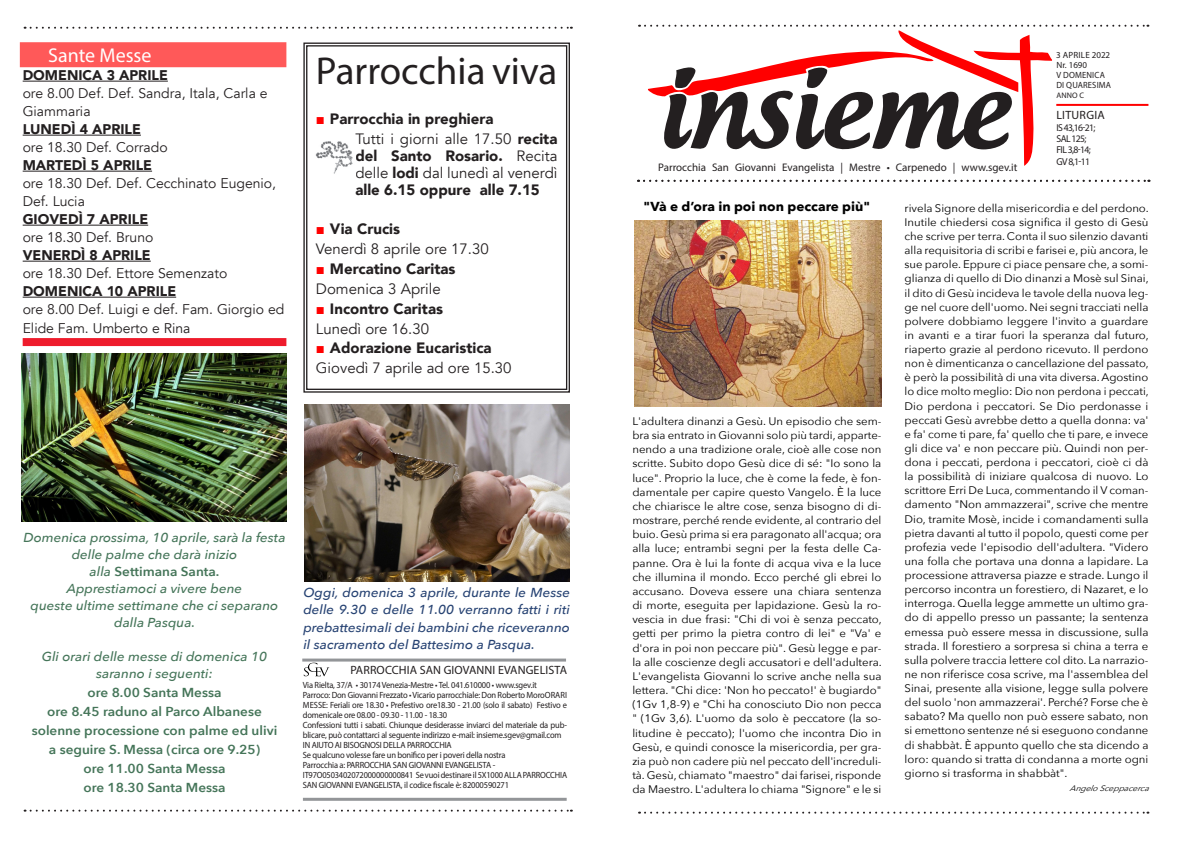
<style>
.page{position:relative;width:1191px;height:842px;background:#fff}
.page>*{position:absolute;margin:0;border:0;box-sizing:border-box;transform-origin:0 0}
.t1{font:39px "Myriad Pro";color:#231f20}
.t2{font:20px "Myriad Pro";color:#fff}
.t3{font:900 15px/19.8px "Avenir";color:#231f20}
.t4{font:15px/19.8px "Avenir";color:#231f20}
.t5{font:14px/18px "Avenir";color:#231f20}
.t6{font:900 14px "Avenir";color:#231f20}
.t7{font:italic 500 13px/17px "Avenir Next";color:#457559;text-align:center;scale:1.04 1}
.t8{font:italic 500 13px/17px "Avenir Next";color:#274373;text-align:justify;scale:1.04 1}
.t9{font:600 13px/19px "Avenir Next";color:#457559;text-align:center;scale:1.04 1}
.t10{font:700 13px "Avenir Next";color:#000;scale:1.04 1}
.t11{font:12px "Myriad Pro";letter-spacing:.01em;color:#231f20}
.t12{font:11px/14.1px "Avenir Next";color:#000;text-align:justify;scale:1.04 1}
.t13{font:11px "Myriad Pro";color:#231f20}
.t14{font:10px/11.4px "Myriad Pro";letter-spacing:-.07em;color:#231f20}
.t15{font:9px/10px "Myriad Pro";letter-spacing:-.02em;color:#231f20;scale:.94 1}
.t16{font:9px/10px "Myriad Pro";letter-spacing:.02em;color:#231f20}
.t17{font:italic 8px "Avenir Next";color:#000;scale:1.04 1}
.t18{font:8px "Myriad Pro";color:#231f20}
.s1{font-family:"Arial";color:#f00}
.s2{font-weight:400}
.s3{font-family:"Arial";font-weight:900;color:#f00}
.s4{font-weight:900}
.s5{font-weight:600;font-style:normal}
</style>
<div class="page">
<svg style="left:639px;top:812px;width:509px;height:2px"></svg>
<svg style="left:638px;top:180px;width:511px;height:2px"></svg>
<svg style="left:25px;top:810px;width:547px;height:2px"></svg>
<svg style="left:25px;top:27px;width:547px;height:2px"></svg>
<svg style="left:639px;top:25px;width:509px;height:141px"></svg>
<div style="left:20px;top:42px;width:266px;height:25px;background:#ff5959"></div>
<hr style="left:23px;top:81px;width:145px;height:1px;background:#231f20">
<hr style="left:23px;top:135px;width:118px;height:1px;background:#231f20">
<hr style="left:23px;top:171px;width:129px;height:1px;background:#231f20">
<hr style="left:23px;top:225px;width:125px;height:1px;background:#231f20">
<hr style="left:23px;top:261px;width:128px;height:1px;background:#231f20">
<hr style="left:23px;top:297px;width:153px;height:1px;background:#231f20">
<svg style="left:303px;top:42px;width:267px;height:351px"></svg>
<div style="left:306px;top:45px;width:261px;height:345px;border:1px solid #231f20"></div>
<img style="left:315px;top:140px;width:40px;height:37px">
<hr style="left:302px;top:658px;width:264px;height:3px;background:#939598">
<hr style="left:303px;top:798px;width:263px;height:3px;background:#939598">
<svg style="left:304px;top:663px;width:25px;height:13px"></svg>
<img style="left:634px;top:221px;width:248px;height:185px">
<hr style="left:1056px;top:104px;width:92px;height:2px;background:#f00">
<img style="left:305px;top:404px;width:265px;height:177px">
<img style="left:21px;top:354px;width:265px;height:168px">
<div style="left:23px;top:338px;width:263px;height:8px;background:#ee1b2c"></div>
<h2 class="t2" style="left:48px;top:43px;width:105px">Sante Messe</h2>
<p class="t6" style="left:23px;top:63px;width:147px">DOMENICA 3 APRILE</p>
<p class="t5" style="left:23px;top:85px;width:246px">ore 8.00 Def. Def. Sandra, Itala, Carla e<br>Giammaria</p>
<p class="t6" style="left:23px;top:117px;width:120px">LUNEDÌ 4 APRILE</p>
<p class="t5" style="left:23px;top:139px;width:146px">ore 18.30 Def. Corrado</p>
<p class="t6" style="left:23px;top:153px;width:131px">MARTEDÌ 5 APRILE</p>
<p class="t5" style="left:23px;top:175px;width:255px">ore 18.30 Def. Def. Cecchinato Eugenio,<br>Def. Lucia</p>
<p class="t6" style="left:23px;top:207px;width:127px">GIOVEDÌ 7 APRILE</p>
<p class="t5" style="left:23px;top:229px;width:132px">ore 18.30 Def. Bruno</p>
<p class="t6" style="left:23px;top:243px;width:130px">VENERDÌ 8 APRILE</p>
<p class="t5" style="left:23px;top:265px;width:206px">ore 18.30 Def. Ettore Semenzato</p>
<p class="t6" style="left:23px;top:279px;width:155px">DOMENICA 10 APRILE</p>
<p class="t5" style="left:23px;top:300px;width:263px;line-height:19px">ore 8.00 Def. Luigi e def. Fam. Giorgio ed<br>Elide Fam. Umberto e Rina</p>
<h1 class="t1" style="left:316px;top:47px;width:243px">Parrocchia viva</h1>
<h3 class="t3" style="left:355px;top:108px;width:204px;text-indent:-39px"><span class="s1">■</span> Parrocchia in preghiera<br><span class="s2">Tutti i giorni alle 17.50</span> recita</h3>
<h3 class="t3" style="left:355px;top:147px;width:204px;line-height:17px;text-align:justify">del Santo Rosario. <span class="s2">Recita delle</span> lodi <span class="s2">dal lunedì al venerdì </span>alle 6.15 oppure alle 7.15</h3>
<h3 class="t4" style="left:316px;top:220px;width:174px"><span class="s3">■</span> <span class="s4">Via Crucis<br></span>Venerdì 8 aprile ore 17.30</h3>
<h3 class="t3" style="left:316px;top:259px;width:141px"><span class="s1">■</span> Mercatino Caritas<br><span class="s2">Domenica 3 Aprile</span></h3>
<h3 class="t3" style="left:316px;top:298px;width:129px"><span class="s1">■</span> Incontro Caritas<br><span class="s2">Lunedì ore 16.30</span></h3>
<h3 class="t4" style="left:316px;top:339px;width:197px"><span class="s3">■</span> <span class="s4">Adorazione Eucaristica<br></span>Giovedì 7 aprile ad ore 15.30</h3>
<p class="t7" style="left:23px;top:528px;width:253px">Domenica prossima, 10 aprile, sarà la festa delle palme che darà inizio<br>alla <span class="s5">Settimana Santa.<br></span>Apprestiamoci a vivere bene<br>queste ultime settimane che ci separano dalla Pasqua.</p>
<p class="t7" style="left:42px;top:647px;width:218px">Gli orari delle messe di domenica 10 saranno i seguenti:</p>
<p class="t9" style="left:32px;top:682px;width:238px">ore 8.00 Santa Messa<br>ore 8.45 raduno al Parco Albanese solenne processione con palme ed ulivi a seguire S. Messa (circa ore 9.25)<br>ore 11.00 Santa Messa<br>ore 18.30 Santa Messa</p>
<p class="t8" style="left:303px;top:584px;width:258px">Oggi, domenica 3 aprile, durante le Messe delle 9.30 e delle 11.00 verranno fatti i riti prebattesimali dei bambini che riceveranno il sacramento del Battesimo a Pasqua.</p>
<p class="t11" style="left:350px;top:662px;width:218px">PARROCCHIA SAN GIOVANNI EVANGELISTA</p>
<p class="t15" style="left:303px;top:680px;width:283px">Via Rielta, 37/A • 30174 Venezia-Mestre • Tel. 041.610000 • www.sgev.it<br>Parroco: Don Giovanni Frezzato • Vicario parrocchiale: Don Roberto MoroORARI MESSE: Feriali ore 18.30 • Prefestivo ore18.30 - 21.00 (solo il sabato) Festivo e domenicale ore 08.00 - 09.30 - 11.00 - 18.30<br>Confessioni tutti i sabati. Chiunque desiderasse inviarci del materiale da pub&shy;blicare, può contattarci al seguente indirizzo e-mail: insieme.sgev@gmail.com IN AIUTO AI BISOGNOSI DELLA PARROCCHIA<br>Se qualcuno volesse fare un bonifico per i poveri della nostra<br>Parrocchia a: PARROCCHIA SAN GIOVANNI EVANGELISTA - IT97O0503402072000000000841 Se vuoi destinare il 5X1000 ALLA PARROCCHIA SAN GIOVANNI EVANGELISTA, il codice fiscale è: 82000590271</p>
<p class="t13" style="left:658px;top:160px;width:361px">Parrocchia San Giovanni Evangelista | Mestre • Carpenedo | www.sgev.it</p>
<p class="t16" style="left:1056px;top:50px;width:56px">3 APRILE 2022<br>Nr. 1690<br>V DOMENICA<br>DI QUARESIMA</p>
<p class="t18" style="left:1056px;top:90px;width:29px">ANNO C</p>
<p class="t11" style="left:1056px;top:108px;width:50px">LITURGIA</p>
<p class="t14" style="left:1056px;top:121px;width:41px">IS 43,16-21;<br>SAL 125;<br>FIL 3,8-14;<br>GV 8,1-11</p>
<p class="t10" style="left:643px;top:195px;width:219px">"Và e d’ora in poi non peccare più"</p>
<p class="t12" style="left:632px;top:414px;width:241px">L'adultera dinanzi a Gesù. Un episodio che sem&shy;bra sia entrato in Giovanni solo più tardi, apparte&shy;nendo a una tradizione orale, cioè alle cose non scritte. Subito dopo Gesù dice di sé: "Io sono la luce". Proprio la luce, che è come la fede, è fon&shy;damentale per capire questo Vangelo. È la luce che chiarisce le altre cose, senza bisogno di di&shy;mostrare, perché rende evidente, al contrario del buio. Gesù prima si era paragonato all'acqua; ora alla luce; entrambi segni per la festa delle Ca&shy;panne. Ora è lui la fonte di acqua viva e la luce che illumina il mondo. Ecco perché gli ebrei lo accusano. Doveva essere una chiara sentenza di morte, eseguita per lapidazione. Gesù la ro&shy;vescia in due frasi: "Chi di voi è senza peccato, getti per primo la pietra contro di lei" e "Va' e d'ora in poi non peccare più". Gesù legge e par&shy;la alle coscienze degli accusatori e dell'adultera.<br>L'evangelista Giovanni lo scrive anche nella sua lettera. "Chi dice: 'Non ho peccato!' è bugiardo" (1Gv 1,8-9) e "Chi ha conosciuto Dio non pecca " (1Gv 3,6). L'uomo da solo è peccatore (la so&shy;litudine è peccato); l'uomo che incontra Dio in Gesù, e quindi conosce la misericordia, per gra&shy;zia può non cadere più nel peccato dell'increduli&shy;tà. Gesù, chiamato "maestro" dai farisei, risponde da Maestro. L'adultera lo chiama "Signore" e le si</p>
<p class="t12" style="left:904px;top:200px;width:236px">rivela Signore della misericordia e del perdono.<br>Inutile chiedersi cosa significa il gesto di Gesù che scrive per terra. Conta il suo silenzio davanti alla requisitoria di scribi e farisei e, più ancora, le sue parole. Eppure ci piace pensare che, a somi&shy;glianza di quello di Dio dinanzi a Mosè sul Sinai, il dito di Gesù incideva le tavole della nuova leg&shy;ge nel cuore dell'uomo. Nei segni tracciati nella polvere dobbiamo leggere l'invito a guardare in avanti e a tirar fuori la speranza dal futuro, riaperto grazie al perdono ricevuto. Il perdono non è dimenticanza o cancellazione del passato, è però la possibilità di una vita diversa. Agostino lo dice molto meglio: Dio non perdona i peccati, Dio perdona i peccatori. Se Dio perdonasse i peccati Gesù avrebbe detto a quella donna: va' e fa' come ti pare, fa' quello che ti pare, e invece gli dice va' e non peccare più. Quindi non per&shy;dona i peccati, perdona i peccatori, cioè ci dà la possibilità di iniziare qualcosa di nuovo. Lo scrittore Erri De Luca, commentando il V coman&shy;damento "Non ammazzerai", scrive che mentre Dio, tramite Mosè, incide i comandamenti sulla pietra davanti al tutto il popolo, questi come per profezia vede l'episodio dell'adultera. "Videro una folla che portava una donna a lapidare. La processione attraversa piazze e strade. Lungo il percorso incontra un forestiero, di Nazaret, e lo interroga. Quella legge ammette un ultimo gra&shy;do di appello presso un passante; la sentenza emessa può essere messa in discussione, sulla strada. Il forestiero a sorpresa si china a terra e sulla polvere traccia lettere col dito. La narrazio&shy;ne non riferisce cosa scrive, ma l'assemblea del Sinai, presente alla visione, legge sulla polvere del suolo 'non ammazzerai'. Perché? Forse che è sabato? Ma quello non può essere sabato, non si emettono sentenze né si eseguono condanne di shabbàt. È appunto quello che sta dicendo a loro: quando si tratta di condanna a morte ogni giorno si trasforma in shabbàt".</p>
<p class="t17" style="left:1069px;top:781px;width:83px">AngeloSceppacerca</p>
</div>
